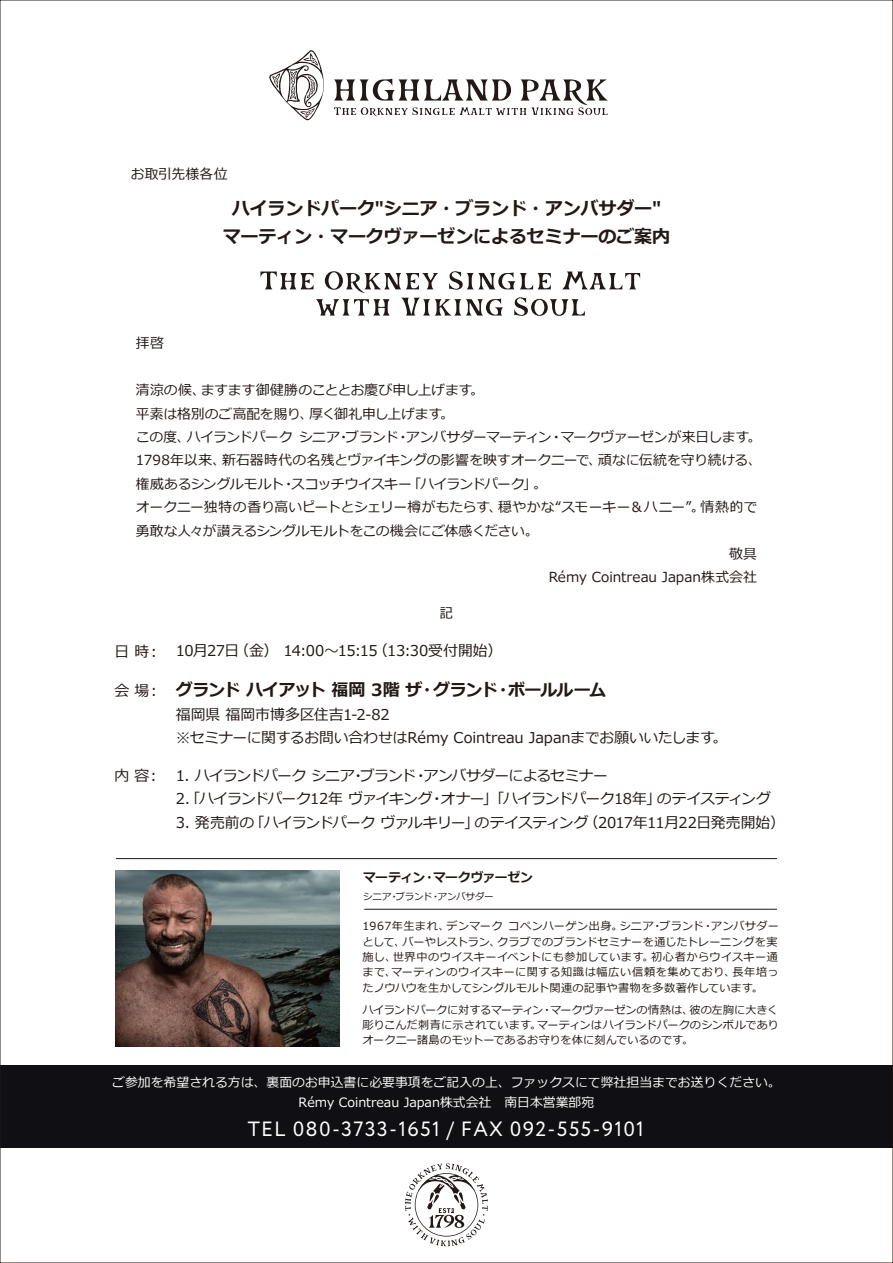
<style>
.page{position:relative;width:893px;height:1263px;background:#fff}
.page>*{position:absolute;margin:0;border:0;box-sizing:border-box;transform-origin:0 0}
.t1{font:20.7px "Circe";letter-spacing:.06em;color:#fff}
.t2{font:700 18px/27.6px "Meiryo";letter-spacing:-.01em;color:#221815;text-align:center}
.t3{font:700 16.95px "Meiryo";letter-spacing:-.055em;color:#221815}
.t4{font:14.85px "Meiryo";letter-spacing:-.03em;color:#221815}
.t5{font:14.85px/23.4px "Meiryo";letter-spacing:-.06em;color:#221815}
.t6{font:14.85px/23.4px "Meiryo";letter-spacing:-.01em;color:#221815}
.t7{font:13.8px "Meiryo";letter-spacing:-.01em;color:#221815}
.t8{font:13.8px "Meiryo";letter-spacing:-.035em;color:#221815}
.t9{font:13.8px "Meiryo";letter-spacing:-.055em;color:#221815}
.t10{font:13.8px "Meiryo";letter-spacing:.01em;color:#221815}
.t11{font:12.9px/19.2px "Meiryo";color:#fff;text-align:center}
.t12{font:700 12.75px "Meiryo";letter-spacing:-.03em;color:#221815}
.t13{font:11.1px/15.5px "Meiryo";letter-spacing:.015em;color:#221815}
.t14{font:9.6px "Meiryo";letter-spacing:-.025em;color:#221815}
.s1{font-weight:400;font-size:14.85px}
</style>
<div class="page">
<div style="left:0;top:1065px;width:893px;height:82px;background:#100f14"></div>
<img style="left:116px;top:870px;width:224px;height:176px">
<hr style="left:116px;top:858px;width:661px;height:1px;background:#221815">
<hr style="left:364px;top:909px;width:413px;height:1px;background:#221815">
<svg style="left:260px;top:271px;width:380px;height:45px"></svg>
<svg style="left:405px;top:1163px;width:83px;height:83px"></svg>
<svg style="left:269px;top:50px;width:55px;height:70px"></svg>
<svg style="left:334px;top:79px;width:274px;height:37px"></svg>
<p class="t10" style="left:131px;top:164px;width:98px">お取引先様各位</p>
<h2 class="t2" style="left:223px;top:196px;width:449px">ハイランドパーク”シニア・ブランド・アンバサダー”マーティン・マークヴァーゼンによるセミナーのご案内</h2>
<p class="t7" style="left:136px;top:334px;width:30px">拝啓</p>
<p class="t7" style="left:136px;top:381px;width:350px">清涼の候、ますます御健勝のこととお慶び申し上げます。</p>
<p class="t7" style="left:136px;top:404px;width:319px">平素は格別のご高配を賜り、厚く御礼申し上げます。</p>
<p class="t8" style="left:136px;top:427px;width:627px">この度、ハイランドパークシニア・ブランド・アンバサダーマーティン・マークヴァーゼンが来日します。</p>
<p class="t7" style="left:136px;top:451px;width:627px">1798年以来、新石器時代の名残とヴァイキングの影響を映すオークニーで、頑なに伝統を守り続ける、</p>
<p class="t9" style="left:136px;top:474px;width:412px">権威あるシングルモルト・スコッチウイスキー「ハイランドパーク」。</p>
<p class="t7" style="left:136px;top:497px;width:623px">オークニー独特の香り高いピートとシェリー樽がもたらす、穏やかな“スモーキー＆ハニー”。情熱的で</p>
<p class="t7" style="left:136px;top:521px;width:404px">勇敢な人々が讃えるシングルモルトをこの機会にご体感ください。</p>
<p class="t7" style="left:729px;top:544px;width:30px">敬具</p>
<p class="t7" style="left:549px;top:568px;width:210px">Rémy Cointreau Japan株式会社</p>
<p class="t7" style="left:440px;top:603px;width:15px">記</p>
<h3 class="t4" style="left:114px;top:640px;width:389px">日 時： 10月27日（金） 14:00～15:15（13:30受付開始）</h3>
<h3 class="t3" style="left:114px;top:678px;width:493px"><span class="s1">会 場：</span> グランド ハイアット 福岡 3階 ザ・グランド・ボールルーム</h3>
<h3 class="t6" style="left:176px;top:703px;width:553px">福岡県 福岡市博多区住吉1-2-82　 　<br>※セミナーに関するお問い合わせはRémy Cointreau Japanまでお願いいたします。</h3>
<h3 class="t5" style="left:176px;top:765px;width:596px;text-indent:-61px">内 容： 1. ハイランドパーク シニア・ブランド・アンバサダーによるセミナー<br>2.「ハイランドパーク12年 ヴァイキング・オナー」「ハイランドパーク18年」のテイスティング</h3>
<h3 class="t4" style="left:176px;top:812px;width:611px">3. 発売前の「ハイランドパーク ヴァルキリー」のテイスティング（2017年11月22日発売開始）</h3>
<p class="t12" style="left:363px;top:868px;width:171px">マーティン・マークヴァーゼン</p>
<p class="t14" style="left:363px;top:890px;width:132px">シニア・ブランド・アンバサダー</p>
<p class="t13" style="left:362px;top:919px;width:418px">1967年生まれ、デンマークコペンハーゲン出身。シニア・ブランド・アンバサダーとして、バーやレストラン、クラブでのブランドセミナーを通じたトレーニングを実施し、世界中のウイスキーイベントにも参加しています。初心者からウイスキー通まで、マーティンのウイスキーに関する知識は幅広い信頼を集めており、長年培ったノウハウを生かしてシングルモルト関連の記事や書物を多数著作しています。</p>
<p class="t13" style="left:362px;top:1002px;width:418px;text-align:justify">ハイランドパークに対するマーティン・マークヴァーゼンの情熱は、彼の左胸に大きく彫りこんだ刺青に示されています。マーティンはハイランドパークのシンボルでありオークニー諸島のモットーであるお守りを体に刻んでいるのです。</p>
<p class="t11" style="left:112px;top:1074px;width:670px">ご参加を希望される方は、裏面のお申込書に必要事項をご記入の上、ファックスにて弊社担当までお送りください。<br>Rémy Cointreau Japan株式会社　南日本営業部宛</p>
<h1 class="t1" style="left:248px;top:1115px;width:398px">TEL 080-3733-1651 / FAX 092-555-9101</h1>
</div>
